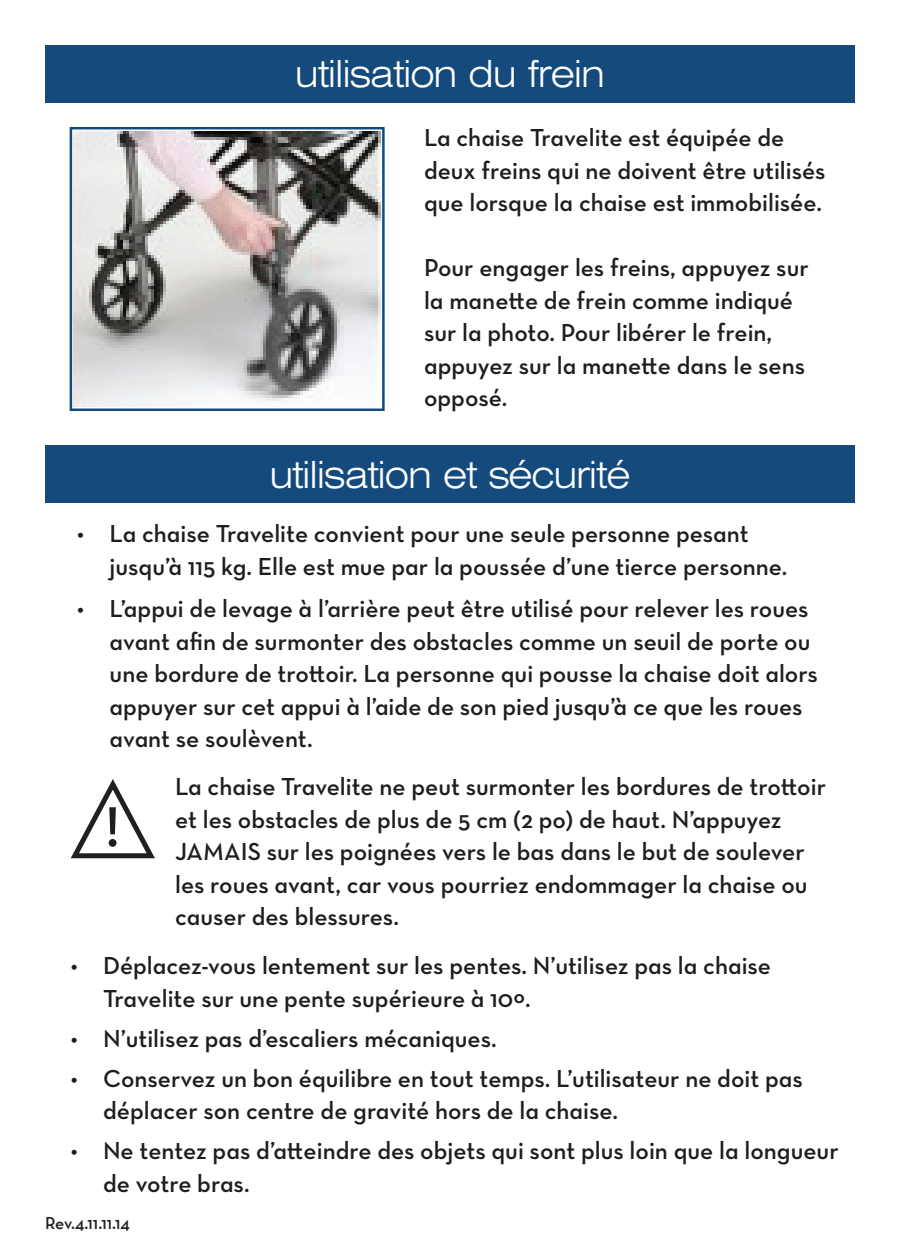
<style>
.page{position:relative;width:900px;height:1260px;background:#fff}
.page>*{position:absolute;margin:0;border:0;box-sizing:border-box;transform-origin:0 0}
.t1{font:57.75px "Neutraface Text Demi Alt";color:#201d1e}
.t2{font:300 expanded 37.5px "Swiss 721 BT";letter-spacing:-.03em;color:#fff}
.t3{font:25px/32.5px "Neutraface Text Demi Alt";color:#201d1e}
.t4{font:17.5px "Neutraface Text TT Demi Alt";color:#231f20}
</style>
<div class="page">
<div style="left:45px;top:45px;width:810px;height:57px;background:#144a7c"></div>
<div style="left:45px;top:445px;width:810px;height:57px;background:#144a7c"></div>
<svg style="left:70px;top:779px;width:85px;height:80px"></svg>
<img style="left:73px;top:130px;width:309px;height:277px">
<div style="left:70px;top:127px;width:315px;height:284px;border:2px solid #144a7c"></div>
<h2 class="t2" style="left:295px;top:52px;width:312px">utilisation du frein</h2>
<p class="t3" style="left:424px;top:122px;width:403px">La chaise Travelite est équipée de deux freins qui ne doivent être utilisés que lorsque la chaise est immobilisée.</p>
<p class="t3" style="left:424px;top:252px;width:386px">Pour engager les freins, appuyez sur la manette de frein comme indiqué sur la photo. Pour libérer le frein, appuyez sur la manette dans le sens opposé.</p>
<h2 class="t2" style="left:269px;top:452px;width:363px">utilisation et sécurité</h2>
<p class="t3" style="left:110px;top:517px;width:679px;text-indent:-33px">• La chaise Travelite convient pour une seule personne pesant jusqu’à 115 kg. Elle est mue par la poussée d’une tierce personne.</p>
<p class="t3" style="left:110px;top:592px;width:710px;text-indent:-32px">• L’appui de levage à l’arrière peut être utilisé pour relever les roues avant afin de surmonter des obstacles comme un seuil de porte ou une bordure de trottoir. La personne qui pousse la chaise doit alors appuyer sur cet appui à l’aide de son pied jusqu’à ce que les roues avant se soulèvent.</p>
<p class="t3" style="left:175px;top:770px;width:652px">La chaise Travelite ne peut surmonter les bordures de trottoir et les obstacles de plus de 5 cm (2 po) de haut. N’appuyez JAMAIS sur les poignées vers le bas dans le but de soulever les roues avant, car vous pourriez endommager la chaise ou causer des blessures.</p>
<h1 class="t1" style="left:105px;top:791px;width:17px">!</h1>
<p class="t3" style="left:103px;top:949px;width:669px;text-indent:-32px">• Déplacez-vous lentement sur les pentes. N’utilisez pas la chaise<br>Travelite sur une pente supérieure à 10º.</p>
<p class="t3" style="left:71px;top:1022px;width:427px">• N’utilisez pas d’escaliers mécaniques.</p>
<p class="t3" style="left:103px;top:1062px;width:701px;text-indent:-32px">• Conservez un bon équilibre en tout temps. L’utilisateur ne doit pas déplacer son centre de gravité hors de la chaise.</p>
<p class="t3" style="left:103px;top:1134px;width:737px;text-indent:-32px">• Ne tentez pas d’atteindre des objets qui sont plus loin que la longueur de votre bras.</p>
<p class="t4" style="left:45px;top:1212px;width:86px">Rev.4.11.11.14</p>
</div>
